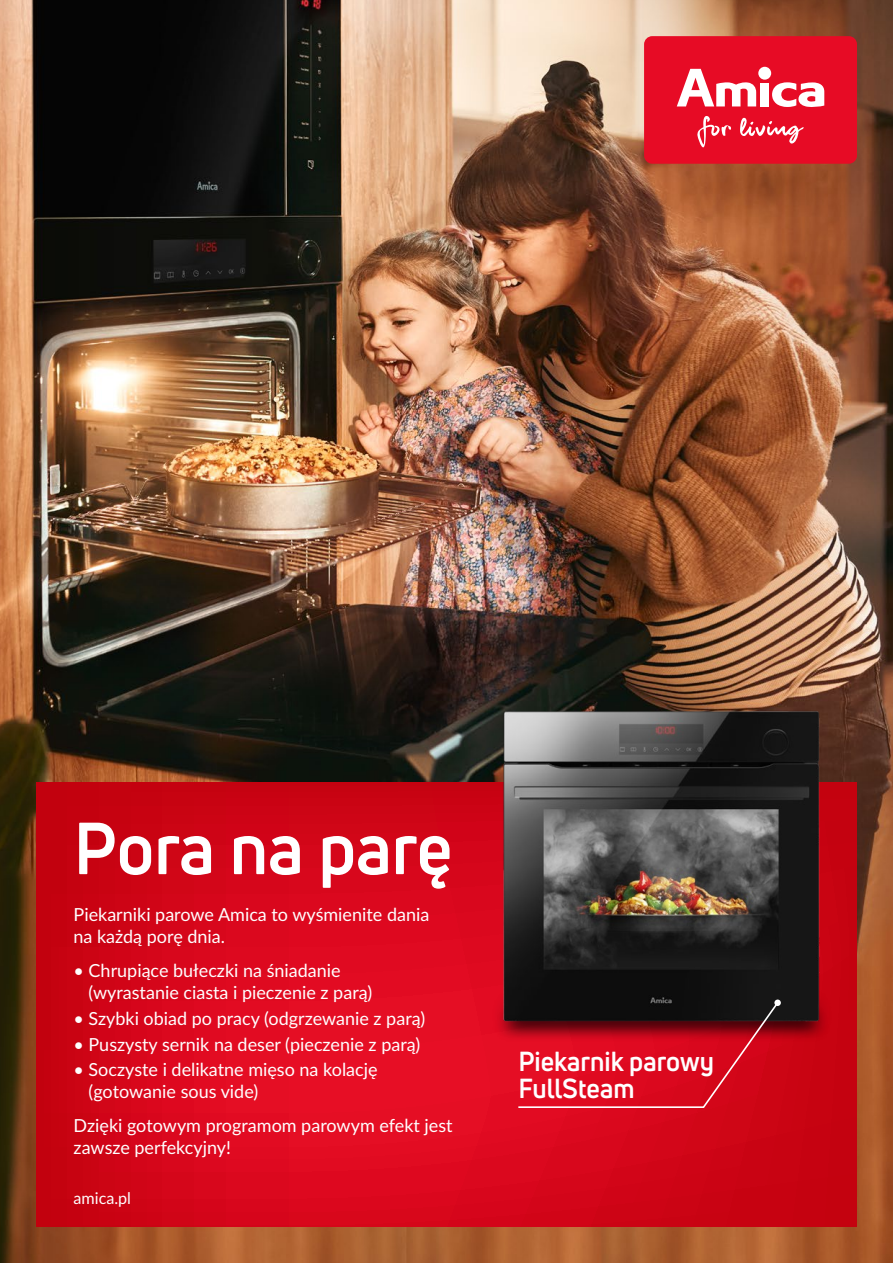
<style>
.page{position:relative;width:893px;height:1263px;background:#fff}
.page>*{position:absolute;margin:0;border:0;box-sizing:border-box;transform-origin:0 0}
.t1{font:700 72px "Uni Neue";color:#fff;scale:.95 1}
.t2{font:700 27px/27px "Uni Neue";color:#fff;scale:.95 1}
.t3{font:18px/21.6px "Lato";color:#fff}
.t4{font:16.2px "Lato";color:#fff}
</style>
<div class="page">
<img style="left:0;top:0;width:893px;height:1263px">
<svg style="left:36px;top:782px;width:821px;height:445px;background:#d5061a"></svg>
<img style="left:488px;top:695px;width:346px;height:341px">
<svg style="left:506px;top:1000px;width:311px;height:109px;background:#a70d1c"></svg>
<div style="left:774px;top:999px;width:7px;height:7px;background:#fff;border-radius:50%"></div>
<div style="left:644px;top:36px;width:213px;height:128px;background:#e70b25;border-radius:8px"></div>
<div style="left:758px;top:67px;width:13px;height:13px;background:#fff;border-radius:50%"></div>
<svg style="left:772px;top:82px;width:52px;height:25px"></svg>
<div style="left:760px;top:83px;width:9px;height:23px;background:#fff"></div>
<svg style="left:677px;top:69px;width:79px;height:37px"></svg>
<svg style="left:697px;top:116px;width:34px;height:31px"></svg>
<svg style="left:740px;top:118px;width:64px;height:26px"></svg>
<h1 class="t1" style="left:74px;top:803px;width:400px">Pora na parę</h1>
<p class="t3" style="left:74px;top:903px;width:357px">Piekarniki parowe Amica to wyśmienite dania na każdą porę dnia.</p>
<p class="t3" style="left:89px;top:959px;width:285px;text-indent:-15px">• Chrupiące bułeczki na śniadanie (wyrastanie ciasta i pieczenie z parą)</p>
<p class="t3" style="left:74px;top:1006px;width:353px">• Szybki obiad po pracy (odgrzewanie z parą)</p>
<p class="t3" style="left:74px;top:1032px;width:348px">• Puszysty sernik na deser (pieczenie z parą)</p>
<p class="t3" style="left:89px;top:1058px;width:291px;text-indent:-15px">• Soczyste i delikatne mięso na kolację (gotowanie sous vide)</p>
<p class="t3" style="left:74px;top:1114px;width:381px">Dzięki gotowym programom parowym efekt jest zawsze perfekcyjny!</p>
<p class="t4" style="left:74px;top:1187px;width:59px">amica.pl</p>
<h2 class="t2" style="left:518px;top:1047px;width:207px">Piekarnik parowy<br>FullSteam</h2>
</div>
